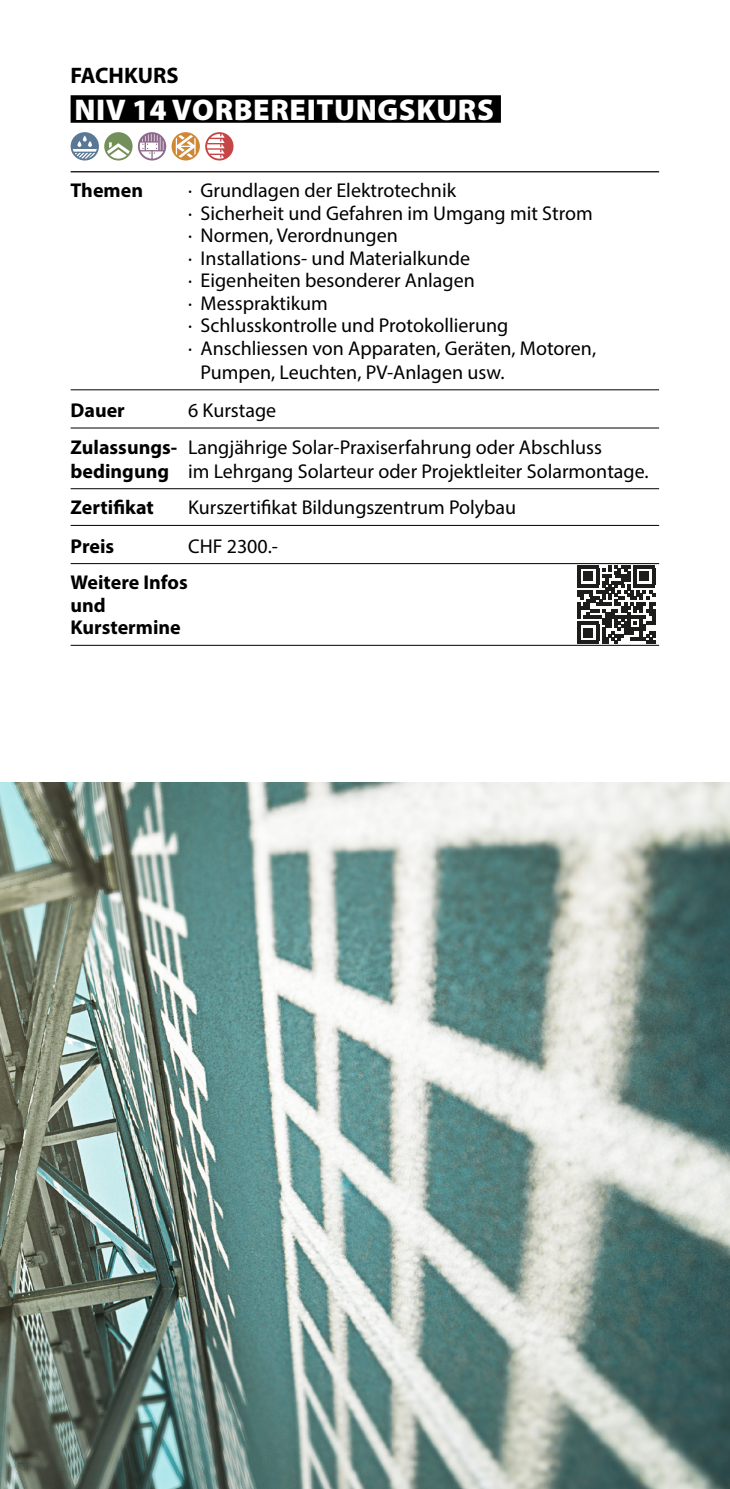
<style>
.page{position:relative;width:730px;height:1489px;background:#fff}
.page>*{position:absolute;margin:0;border:0;box-sizing:border-box;transform-origin:0 0}
.t1{font:900 30px "Myriad Pro";letter-spacing:.02em;color:#fff}
.t2{font:700 22.5px "Myriad Pro";color:#000}
.t3{font:20px/36.8px "Myriad Pro";color:#000}
.t4{font:700 20px/22.5px "Myriad Pro";color:#000}
.s1{font-weight:700}
</style>
<div class="page">
<div style="left:71px;top:95px;width:430px;height:28px;background:#000"></div>
<hr style="left:71px;top:171px;width:588px;height:1px;background:#000">
<hr style="left:71px;top:389px;width:588px;height:1px;background:#000">
<hr style="left:71px;top:427px;width:588px;height:1px;background:#000">
<hr style="left:71px;top:488px;width:588px;height:1px;background:#000">
<hr style="left:71px;top:525px;width:588px;height:1px;background:#000">
<hr style="left:71px;top:563px;width:588px;height:1px;background:#000">
<hr style="left:71px;top:645px;width:588px;height:1px;background:#000">
<div style="left:71px;top:132px;width:28px;height:28px;background:#5a7795;border-radius:50%"></div>
<svg style="left:73px;top:136px;width:24px;height:23px"></svg>
<div style="left:104px;top:132px;width:29px;height:28px;background:#74905a;border-radius:50%"></div>
<svg style="left:107px;top:142px;width:23px;height:17px"></svg>
<svg style="left:138px;top:132px;width:28px;height:28px"></svg>
<svg style="left:140px;top:134px;width:24px;height:25px"></svg>
<svg style="left:172px;top:132px;width:28px;height:28px"></svg>
<svg style="left:176px;top:135px;width:20px;height:23px"></svg>
<div style="left:205px;top:132px;width:29px;height:28px;background:#c64647;border-radius:50%"></div>
<svg style="left:207px;top:134px;width:18px;height:25px"></svg>
<svg style="left:577px;top:565px;width:78px;height:78px"></svg>
<hr style="left:577px;top:640px;width:22px;height:3px;background:#1d1d1b">
<div style="left:584px;top:628px;width:9px;height:9px;background:#1d1d1b"></div>
<img style="left:0;top:783px;width:730px;height:705px">
<p class="t2" style="left:71px;top:60px;width:110px">FACHKURS</p>
<h1 class="t1" style="left:74px;top:90px;width:421px">NIV 14 VORBEREITUNGSKURS</h1>
<p class="t4" style="left:71px;top:178px;width:74px">Themen</p>
<p class="t3" style="left:188px;top:172px;width:269px">· Grundlagen der Elektrotechnik</p>
<p class="t3" style="left:188px;top:194px;width:406px">· Sicherheit und Gefahren im Umgang mit Strom</p>
<p class="t3" style="left:188px;top:217px;width:211px">· Normen, Verordnungen</p>
<p class="t3" style="left:188px;top:239px;width:283px">· Installations- und Materialkunde</p>
<p class="t3" style="left:188px;top:262px;width:288px">· Eigenheiten besonderer Anlagen</p>
<p class="t3" style="left:188px;top:284px;width:141px">· Messpraktikum</p>
<p class="t3" style="left:188px;top:307px;width:322px">· Schlusskontrolle und Protokollierung</p>
<p class="t3" style="left:188px;top:329px;width:409px">· Anschliessen von Apparaten, Geräten, Motoren,</p>
<p class="t3" style="left:201px;top:353px;width:305px">Pumpen, Leuchten, PV-Anlagen usw.</p>
<p class="t4" style="left:71px;top:398px;width:56px">Dauer</p>
<p class="t3" style="left:71px;top:391px;width:533px;text-indent:118px">6 Kurstage<br><span class="s1">Zulassungs-</span> Langjährige Solar-Praxiserfahrung oder Abschluss</p>
<p class="t3" style="left:71px;top:452px;width:580px"><span class="s1">bedingung</span> im Lehrgang Solarteur oder Projektleiter Solarmontage.<br><span class="s1">Zertifikat</span></p>
<p class="t3" style="left:188px;top:489px;width:330px">Kurszertifikat Bildungszentrum Polybau</p>
<p class="t4" style="left:71px;top:534px;width:45px">Preis</p>
<p class="t3" style="left:188px;top:527px;width:91px">CHF 2300.-</p>
<p class="t4" style="left:71px;top:570px;width:119px">Weitere Infos und<br>Kurstermine</p>
</div>
